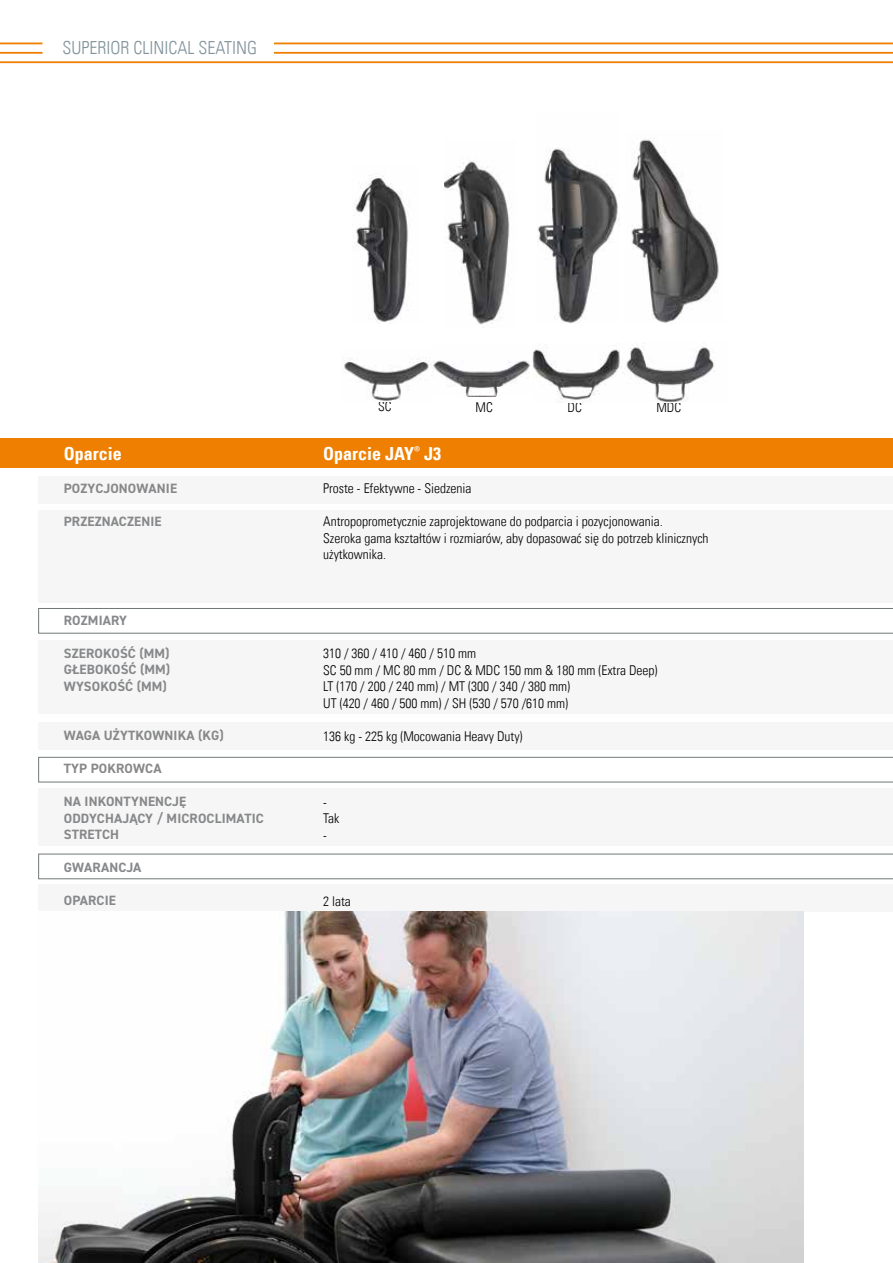
<style>
.page{position:relative;width:893px;height:1263px;background:#fff}
.page>*{position:absolute;margin:0;border:0;box-sizing:border-box;transform-origin:0 0}
.t1{font:18px "Univers Com 47 Light Cond";color:#82939c}
.t2{font:18px "Univers Com 67 Bold Cond";color:#fff}
.t3{font:13.5px/16.5px "Univers Com 47 Light Cond";color:#000}
.t4{font:700 13.5px/16.5px "DIN2014";letter-spacing:.01em;color:#87888a;text-align:justify}
</style>
<div class="page">
<hr style="left:274px;top:52px;width:619px;height:2px;background:#ee7f00">
<hr style="left:0;top:61px;width:893px;height:2px;background:#ee7f00">
<hr style="left:274px;top:43px;width:619px;height:1px;background:#ee7f00">
<hr style="left:0;top:52px;width:43px;height:2px;background:#ee7f00">
<hr style="left:0;top:43px;width:43px;height:1px;background:#ee7f00">
<div style="left:0;top:438px;width:893px;height:30px;background:#ee7f00"></div>
<svg style="left:38px;top:608px;width:855px;height:26px"></svg>
<svg style="left:38px;top:757px;width:855px;height:25px"></svg>
<svg style="left:38px;top:854px;width:855px;height:25px"></svg>
<div style="left:38px;top:476px;width:855px;height:28px;background:#f6f6f6"></div>
<div style="left:38px;top:722px;width:855px;height:28px;background:#f6f6f6"></div>
<div style="left:38px;top:884px;width:855px;height:28px;background:#f6f6f6"></div>
<div style="left:38px;top:510px;width:855px;height:92px;background:#f6f6f6"></div>
<div style="left:38px;top:640px;width:855px;height:74px;background:#f6f6f6"></div>
<div style="left:38px;top:788px;width:855px;height:57px;background:#f6f6f6"></div>
<img style="left:38px;top:911px;width:766px;height:352px">
<img style="left:343px;top:358px;width:88px;height:43px">
<img style="left:431px;top:360px;width:99px;height:37px">
<img style="left:532px;top:349px;width:90px;height:54px">
<img style="left:622px;top:347px;width:92px;height:55px">
<img style="left:353px;top:175px;width:56px;height:147px">
<img style="left:444px;top:161px;width:67px;height:167px">
<img style="left:538px;top:148px;width:81px;height:175px">
<img style="left:631px;top:138px;width:88px;height:185px">
<h1 class="t1" style="left:63px;top:37px;width:196px">SUPERIOR CLINICAL SEATING</h1>
<h1 class="t2" style="left:64px;top:442px;width:59px">Oparcie</h1>
<p class="t4" style="left:64px;top:479px;width:115px">POZYCJONOWANIE</p>
<p class="t4" style="left:64px;top:512px;width:99px">PRZEZNACZENIE</p>
<p class="t4" style="left:64px;top:611px;width:65px">ROZMIARY</p>
<p class="t4" style="left:64px;top:644px;width:108px">SZEROKOŚĆ (MM)<br>GŁEBOKOŚĆ (MM)<br>WYSOKOŚĆ (MM)</p>
<p class="t4" style="left:64px;top:727px;width:161px">WAGA UŻYTKOWNIKA (KG)</p>
<p class="t4" style="left:64px;top:760px;width:99px">TYP POKROWCA</p>
<p class="t4" style="left:64px;top:793px;width:202px;text-align:left">NA INKONTYNENCJĘ<br>ODDYCHAJĄCY / MICROCLIMATIC<br>STRETCH</p>
<p class="t4" style="left:64px;top:859px;width:79px">GWARANCJA</p>
<p class="t4" style="left:64px;top:892px;width:54px">OPARCIE</p>
<p class="t3" style="left:378px;top:398px;width:15px">SC</p>
<p class="t3" style="left:476px;top:399px;width:19px">MC</p>
<p class="t3" style="left:568px;top:399px;width:16px">DC</p>
<p class="t3" style="left:656px;top:399px;width:26px">MDC</p>
<h1 class="t2" style="left:323px;top:443px;width:120px">Oparcie JAY<sup>®</sup> J3</h1>
<p class="t3" style="left:323px;top:480px;width:150px">Proste - Efektywne - Siedzenia</p>
<p class="t3" style="left:323px;top:513px;width:387px">Antropoprometycznie zaprojektowane do podparcia i pozycjonowania.<br>Szeroka gama kształtów i rozmiarów, aby dopasować się do potrzeb klinicznych użytkownika.</p>
<p class="t3" style="left:323px;top:645px;width:336px">310 / 360 / 410 / 460 / 510 mm<br>SC 50 mm / MC 80 mm / DC &amp; MDC 150 mm &amp; 180 mm (Extra Deep)<br>LT (170 / 200 / 240 mm) / MT (300 / 340 / 380 mm)<br>UT (420 / 460 / 500 mm) / SH (530 / 570 /610 mm)</p>
<p class="t3" style="left:323px;top:727px;width:201px">136 kg - 225 kg (Mocowania Heavy Duty)</p>
<p class="t3" style="left:323px;top:793px;width:18px">-<br>Tak -</p>
<p class="t3" style="left:323px;top:892px;width:29px">2 lata</p>
</div>
